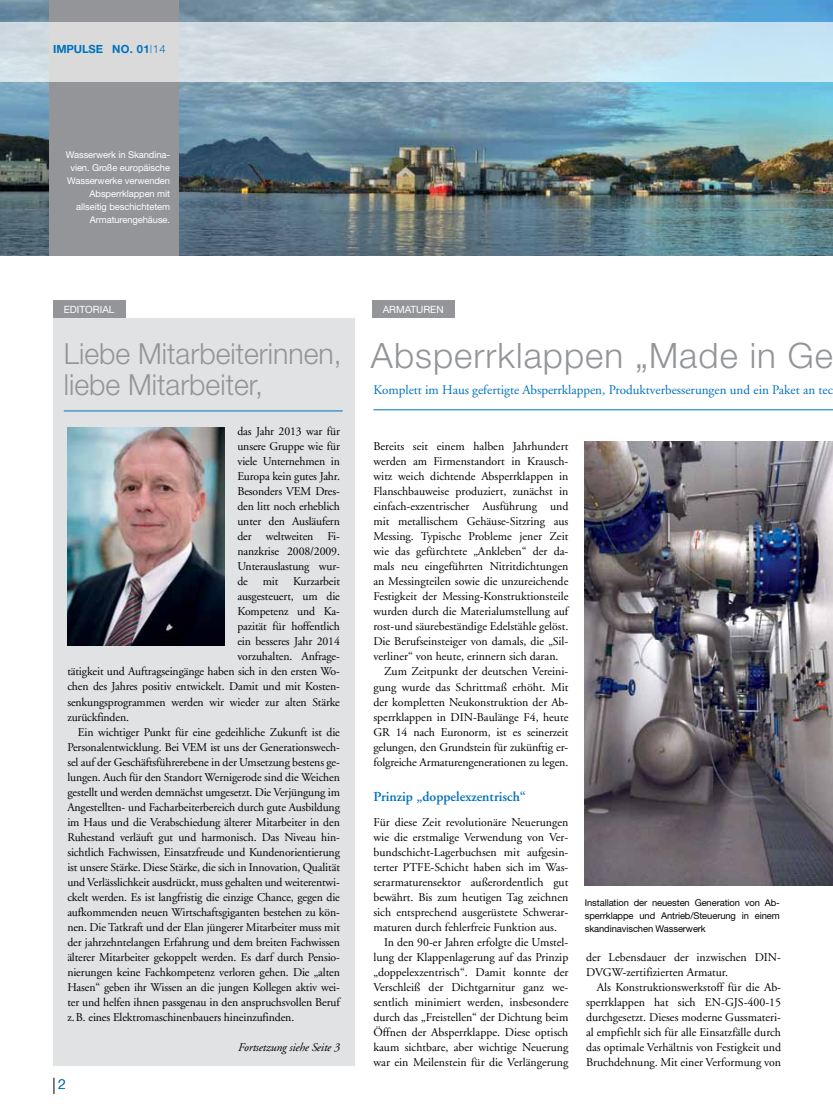
<style>
.page{position:relative;width:833px;height:1117px;background:#fff}
.page>*{position:absolute;margin:0;border:0;box-sizing:border-box;transform-origin:0 0}
.t1{font:300 35px "Helvetica Neue";letter-spacing:.03em;color:#939598}
.t2{font:300 29px/31.2px "Helvetica Neue";color:#939598}
.t3{font:600 13.75px "Adobe Garamond";color:#0072bc}
.t4{font:300 13.75px "Helvetica Neue";color:#0072bc}
.t5{font:13.12px "Adobe Garamond";color:#0072bc}
.t6{font:11.88px/15px "Adobe Garamond";letter-spacing:-.01em;color:#000}
.t7{font:italic 11.88px "Adobe Garamond";letter-spacing:-.01em;color:#000}
.t8{font:700 11.25px "Helvetica Neue";letter-spacing:-.01em;color:#0072bc}
.t9{font:10px "Helvetica Neue";color:#fff}
.t10{font:9.38px/13.1px "Helvetica Neue";letter-spacing:-.01em;color:#fff;text-align:right}
.t11{font:9.38px/13.1px "Helvetica Neue";letter-spacing:-.01em;color:#000;text-align:justify}
.s1{font-weight:300}
</style>
<div class="page">
<div style="left:0;top:0;width:833px;height:255px;background:#939598"></div>
<svg style="left:54px;top:1077px;width:1px;height:16px"></svg>
<img style="left:179px;top:0;width:654px;height:255px">
<div style="left:53px;top:318px;width:301px;height:747px;background:#dcddde"></div>
<div style="left:53px;top:300px;width:73px;height:18px;background:#939598"></div>
<hr style="left:64px;top:410px;width:279px;height:1px;background:#0072bc">
<hr style="left:373px;top:409px;width:460px;height:1px;background:#0072bc">
<div style="left:372px;top:300px;width:83px;height:18px;background:#939598"></div>
<img style="left:68px;top:427px;width:156px;height:218px">
<img style="left:585px;top:441px;width:248px;height:444px">
<img style="left:0;top:0;width:48px;height:255px">
<div style="left:0;top:22px;width:833px;height:60px;background:linear-gradient(to right,#d9d8d9,#c9e5f2)"></div>
<p class="t8" style="left:53px;top:42px;width:114px">IMPULSE NO. 01<span class="s1">|14</span></p>
<p class="t10" style="left:66px;top:147px;width:106px">Wasserwerk in Skandina&shy;vien. Große europäische<br>Wasserwerke verwenden<br>Absperrklappen mit allseitig beschichtetem<br>Armaturengehäuse.</p>
<p class="t9" style="left:64px;top:303px;width:52px">EDITORIAL</p>
<h2 class="t2" style="left:64px;top:337px;width:279px">Liebe Mitarbeiterinnen, liebe Mitarbeiter,</h2>
<h1 class="t1" style="left:371px;top:334px;width:463px">Absperrklappen „Made in Ge</h1>
<p class="t9" style="left:383px;top:303px;width:62px">ARMATUREN</p>
<p class="t5" style="left:373px;top:382px;width:461px">Komplett im Haus gefertigte Absperrklappen, Produktverbesserungen und ein Paket an tec</p>
<p class="t6" style="left:237px;top:424px;width:104px">das Jahr 2013 war für</p>
<p class="t6" style="left:237px;top:439px;width:104px">unsere Gruppe wie für</p>
<p class="t6" style="left:237px;top:454px;width:104px">viele Unternehmen in</p>
<p class="t6" style="left:237px;top:469px;width:104px">Europa kein gutes Jahr.</p>
<p class="t6" style="left:237px;top:484px;width:104px">Besonders VEM Dres-</p>
<p class="t6" style="left:237px;top:499px;width:104px">den litt noch erheblich</p>
<p class="t6" style="left:237px;top:514px;width:104px">unter den Ausläufern</p>
<p class="t6" style="left:237px;top:529px;width:104px">der weltweiten Fi-</p>
<p class="t6" style="left:237px;top:544px;width:104px">nanzkrise 2008/2009.</p>
<p class="t6" style="left:237px;top:559px;width:104px">Unterauslastung wur-</p>
<p class="t6" style="left:237px;top:574px;width:104px">de mit Kurzarbeit</p>
<p class="t6" style="left:237px;top:589px;width:104px">ausgesteuert, um die</p>
<p class="t6" style="left:237px;top:604px;width:104px">Kompetenz und Ka-</p>
<p class="t6" style="left:237px;top:619px;width:104px">pazität für hoffentlich</p>
<p class="t6" style="left:237px;top:634px;width:104px">ein besseres Jahr 2014</p>
<p class="t6" style="left:237px;top:649px;width:103px">vorzuhalten. Anfrage-</p>
<p class="t6" style="left:67px;top:664px;width:274px">tätigkeit und Auftragseingänge haben sich in den ersten Wo-</p>
<p class="t6" style="left:67px;top:679px;width:274px">chen des Jahres positiv entwickelt. Damit und mit Kosten-</p>
<p class="t6" style="left:67px;top:694px;width:274px">senkungsprogrammen werden wir wieder zur alten Stärke</p>
<p class="t6" style="left:67px;top:709px;width:63px">zurückfinden.</p>
<p class="t6" style="left:78px;top:724px;width:263px">Ein wichtiger Punkt für eine gedeihliche Zukunft ist die</p>
<p class="t6" style="left:67px;top:739px;width:274px">Personalentwicklung. Bei VEM ist uns der Generationswech-</p>
<p class="t6" style="left:67px;top:754px;width:274px">sel auf der Geschäftsführerebene in der Umsetzung bestens ge-</p>
<p class="t6" style="left:67px;top:769px;width:274px">lungen. Auch für den Standort Wernigerode sind die Weichen</p>
<p class="t6" style="left:67px;top:784px;width:274px">gestellt und werden demnächst umgesetzt. Die Verjüngung im</p>
<p class="t6" style="left:67px;top:799px;width:274px">Angestellten- und Facharbeiterbereich durch gute Ausbildung</p>
<p class="t6" style="left:67px;top:814px;width:274px">im Haus und die Verabschiedung älterer Mitarbeiter in den</p>
<p class="t6" style="left:67px;top:829px;width:274px">Ruhestand verläuft gut und harmonisch. Das Niveau hin-</p>
<p class="t6" style="left:67px;top:844px;width:274px">sichtlich Fachwissen, Einsatzfreude und Kundenorientierung</p>
<p class="t6" style="left:67px;top:859px;width:274px">ist unsere Stärke. Diese Stärke, die sich in Innovation, Qualität</p>
<p class="t6" style="left:67px;top:874px;width:274px">und Verlässlichkeit ausdrückt, muss gehalten und weiterentwi-</p>
<p class="t6" style="left:67px;top:889px;width:274px">ckelt werden. Es ist langfristig die einzige Chance, gegen die</p>
<p class="t6" style="left:67px;top:904px;width:274px">aufkommenden neuen Wirtschaftsgiganten bestehen zu kön-</p>
<p class="t6" style="left:67px;top:919px;width:274px">nen. Die Tatkraft und der Elan jüngerer Mitarbeiter muss mit</p>
<p class="t6" style="left:67px;top:934px;width:274px">der jahrzehntelangen Erfahrung und dem breiten Fachwissen</p>
<p class="t6" style="left:67px;top:949px;width:274px">älterer Mitarbeiter gekoppelt werden. Es darf durch Pensio-</p>
<p class="t6" style="left:67px;top:964px;width:274px">nierungen keine Fachkompetenz verloren gehen. Die „alten</p>
<p class="t6" style="left:67px;top:979px;width:274px">Hasen“ geben ihr Wissen an die jungen Kollegen aktiv wei-</p>
<p class="t6" style="left:67px;top:994px;width:274px">ter und helfen ihnen passgenau in den anspruchsvollen Beruf</p>
<p class="t6" style="left:67px;top:1009px;width:228px">z.B. eines Elektromaschinenbauers hineinzufinden.</p>
<p class="t7" style="left:238px;top:1040px;width:103px">Fortsetzung siehe Seite 3</p>
<p class="t4" style="left:58px;top:1074px;width:9px">2</p>
<p class="t6" style="left:373px;top:439px;width:196px">Bereits seit einem halben Jahrhundert</p>
<p class="t6" style="left:373px;top:454px;width:196px">werden am Firmenstandort in Krausch-</p>
<p class="t6" style="left:373px;top:469px;width:196px">witz weich dichtende Absperrklappen in</p>
<p class="t6" style="left:373px;top:484px;width:196px">Flanschbauweise produziert, zunächst in</p>
<p class="t6" style="left:373px;top:499px;width:196px">einfach-exzentrischer Ausführung und</p>
<p class="t6" style="left:373px;top:514px;width:196px">mit metallischem Gehäuse-Sitzring aus</p>
<p class="t6" style="left:373px;top:529px;width:196px">Messing. Typische Probleme jener Zeit</p>
<p class="t6" style="left:373px;top:544px;width:196px">wie das gefürchtete „Ankleben“ der da-</p>
<p class="t6" style="left:373px;top:559px;width:196px">mals neu eingeführten Nitritdichtungen</p>
<p class="t6" style="left:373px;top:574px;width:196px">an Messingteilen sowie die unzureichende</p>
<p class="t6" style="left:373px;top:589px;width:196px">Festigkeit der Messing-Konstruktionsteile</p>
<p class="t6" style="left:373px;top:604px;width:196px">wurden durch die Materialumstellung auf</p>
<p class="t6" style="left:373px;top:619px;width:196px">rost-und säurebeständige Edelstähle gelöst.</p>
<p class="t6" style="left:373px;top:634px;width:196px">Die Berufseinsteiger von damals, die „Sil-</p>
<p class="t6" style="left:373px;top:649px;width:187px">verliner“ von heute, erinnern sich daran.</p>
<p class="t6" style="left:384px;top:664px;width:186px">Zum Zeitpunkt der deutschen Vereini-</p>
<p class="t6" style="left:373px;top:679px;width:196px">gung wurde das Schrittmaß erhöht. Mit</p>
<p class="t6" style="left:373px;top:694px;width:196px">der kompletten Neukonstruktion der Ab-</p>
<p class="t6" style="left:373px;top:709px;width:196px">sperrklappen in DIN-Baulänge F4, heute</p>
<p class="t6" style="left:373px;top:724px;width:196px">GR 14 nach Euronorm, ist es seinerzeit</p>
<p class="t6" style="left:373px;top:739px;width:196px">gelungen, den Grundstein für zukünftig er-</p>
<p class="t6" style="left:373px;top:754px;width:196px">folgreiche Armaturengenerationen zu legen.</p>
<p class="t3" style="left:373px;top:788px;width:154px">Prinzip „doppelexzentrisch“</p>
<p class="t6" style="left:373px;top:814px;width:196px">Für diese Zeit revolutionäre Neuerungen</p>
<p class="t6" style="left:373px;top:829px;width:196px">wie die erstmalige Verwendung von Ver-</p>
<p class="t6" style="left:373px;top:844px;width:196px">bundschicht-Lagerbuchsen mit aufgesin-</p>
<p class="t6" style="left:373px;top:859px;width:196px">terter PTFE-Schicht haben sich im Was-</p>
<p class="t6" style="left:373px;top:874px;width:196px">serarmaturensektor außerordentlich gut</p>
<p class="t6" style="left:373px;top:889px;width:196px">bewährt. Bis zum heutigen Tag zeichnen</p>
<p class="t6" style="left:373px;top:904px;width:196px">sich entsprechend ausgerüstete Schwerar-</p>
<p class="t6" style="left:373px;top:919px;width:185px">maturen durch fehlerfreie Funktion aus.</p>
<p class="t6" style="left:384px;top:934px;width:186px">In den 90-er Jahren erfolgte die Umstel-</p>
<p class="t6" style="left:373px;top:949px;width:196px">lung der Klappenlagerung auf das Prinzip</p>
<p class="t6" style="left:373px;top:964px;width:196px">„doppelexzentrisch“. Damit konnte der</p>
<p class="t6" style="left:373px;top:979px;width:196px">Verschleiß der Dichtgarnitur ganz we-</p>
<p class="t6" style="left:373px;top:994px;width:196px">sentlich minimiert werden, insbesondere</p>
<p class="t6" style="left:373px;top:1009px;width:196px">durch das „Freistellen“ der Dichtung beim</p>
<p class="t6" style="left:373px;top:1024px;width:196px">Öffnen der Absperrklappe. Diese optisch</p>
<p class="t6" style="left:373px;top:1039px;width:196px">kaum sichtbare, aber wichtige Neuerung</p>
<p class="t6" style="left:373px;top:1054px;width:196px">war ein Meilenstein für die Verlängerung</p>
<p class="t11" style="left:585px;top:895px;width:196px">Installation der neuesten Generation von Ab&shy;sperrklappe und Antrieb/Steuerung in einem skandinavischen Wasserwerk</p>
<p class="t6" style="left:586px;top:949px;width:196px">der Lebensdauer der inzwischen DIN-<br>DVGW-zertifizierten Armatur.</p>
<p class="t6" style="left:586px;top:979px;width:196px;text-align:justify;text-indent:11px">Als Konstruktionswerkstoff für die Ab&shy;sperrklappen hat sich EN-GJS-400-15 durchgesetzt. Dieses moderne Gussmateri&shy;al empfiehlt sich für alle Einsatzfälle durch das optimale Verhältnis von Festigkeit und Bruchdehnung. Mit einer Verformung von</p>
</div>
